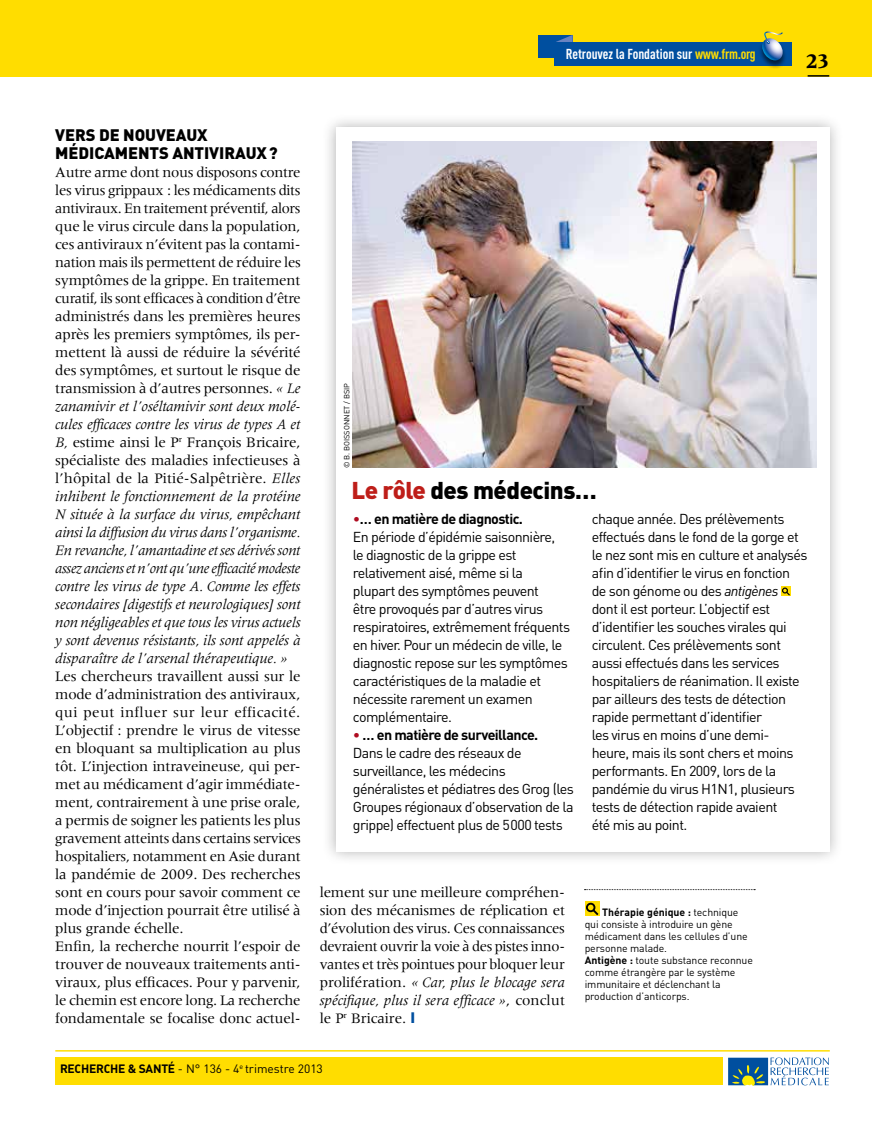
<style>
.page{position:relative;width:872px;height:1127px;background:#fff}
.page>*{position:absolute;margin:0;border:0;box-sizing:border-box;transform-origin:0 0}
.t1{font:900 24px "DIN";letter-spacing:-.02em;color:#000}
.t2{font:700 21.45px "Meridien LT Std";color:#000}
.t3{font:900 16.5px/18px "DIN";letter-spacing:-.005em;color:#000}
.t4{font:15px/18px "Meridien LT Std";letter-spacing:-.015em;color:#000;text-align:justify}
.t5{font:14.25px/18px "DIN";letter-spacing:-.04em;color:#000}
.t6{font:700 14.25px "DIN Cond";color:#fff}
.t7{font:12px "DIN";color:#000}
.t8{font:10.5px/12px "DIN";letter-spacing:-.01em;color:#000}
.t9{font:7.5px "DIN";color:#000}
.s1{color:#fd0}
.s2{font-style:italic}
.s3{color:#be1e19}
.s4{color:#af0c21}
.s5{font-weight:700}
.s6{font-family:"DIN";font-weight:900;color:#004f9f}
</style>
<div class="page">
<svg style="left:728px;top:1057px;width:101px;height:29px"></svg>
<hr style="left:55px;top:1050px;width:774px;height:1px;background:#fd0">
<div style="left:55px;top:1057px;width:667px;height:28px;background:#fd0"></div>
<div style="left:0;top:0;width:872px;height:77px;background:#fd0"></div>
<hr style="left:807px;top:75px;width:22px;height:2px;background:#000">
<div style="left:538px;top:35px;width:35px;height:22px;background:#004f9f"></div>
<svg style="left:556px;top:35px;width:16px;height:7px"></svg>
<div style="left:554px;top:43px;width:237px;height:23px;background:#004f9f"></div>
<div style="left:757px;top:38px;width:30px;height:31px;background:#000;opacity:.64"></div>
<svg style="left:761px;top:31px;width:23px;height:31px"></svg>
<svg style="left:585px;top:901px;width:14px;height:15px"></svg>
<svg style="left:590px;top:907px;width:10px;height:9px"></svg>
<div style="left:586px;top:903px;width:9px;height:9px;border:2px solid #000;border-radius:50%"></div>
<svg style="left:584px;top:889px;width:171px;height:1px"></svg>
<div style="left:322px;top:114px;width:521px;height:752px;background:#000;opacity:.3"></div>
<div style="left:336px;top:128px;width:493px;height:723px;background:#fff"></div>
<div style="left:781px;top:587px;width:9px;height:9px;background:#fd0"></div>
<svg style="left:782px;top:587px;width:9px;height:9px"></svg>
<img style="left:352px;top:141px;width:464px;height:326px">
<p class="t6" style="left:566px;top:46px;width:191px">Retrouvez la Fondation sur <span class="s1">www.frm.org</span></p>
<h2 class="t2" style="left:806px;top:49px;width:25px">23</h2>
<p class="t3" style="left:55px;top:125px;width:224px">VERS DE NOUVEAUX<br>MÉDICAMENTS ANTIVIRAUX?</p>
<p class="t4" style="left:55px;top:163px;width:247px">Autre arme dont nous disposons contre les virus grippaux : les médicaments dits antiviraux. En traitement préventif, alors que le virus circule dans la population, ces antiviraux n’évitent pas la contami&shy;nation mais ils permettent de réduire les symptômes de la grippe. En traitement curatif, ils sont efficaces à condition d’être administrés dans les premières heures après les premiers symptômes, ils per&shy;mettent là aussi de réduire la sévérité des symptômes, et surtout le risque de transmission à d’autres personnes. <span class="s2">« Le zanamivir et l’oséltamivir sont deux molé&shy;cules efficaces contre les virus de types A et B,</span> estime ainsi le P<sup>r</sup> François Bricaire, spécialiste des maladies infectieuses à l’hôpital de la Pitié-Salpêtrière. <span class="s2">Elles inhibent le fonctionnement de la protéine N située à la surface du virus, empêchant ainsi la diffusion du virus dans l’organisme.<br>En revanche, l’amantadine et ses dérivés sont assez anciens et n’ont qu’une efficacité modeste contre les virus de type A. Comme les effets secondaires [digestifs et neurologiques] sont non négligeables et que tous les virus actuels y sont devenus résistants, ils sont appelés à disparaître de l’arsenal thérapeutique. »</span></p>
<p class="t4" style="left:55px;top:667px;width:247px;text-align:left">Les chercheurs travaillent aussi sur le mode d’administration des antiviraux, qui peut influer sur leur efficacité.<br>L’objectif : prendre le virus de vitesse en bloquant sa multiplication au plus tôt. L’injection intraveineuse, qui per&shy;met au médicament d’agir immédiate&shy;ment, contrairement à une prise orale, a permis de soigner les patients les plus gravement atteints dans certains services hospitaliers, notamment en Asie durant la pandémie de 2009. Des recherches sont en cours pour savoir comment ce mode d’injection pourrait être utilisé à plus grande échelle.<br>Enfin, la recherche nourrit l’espoir de trouver de nouveaux traitements anti&shy;viraux, plus efficaces. Pour y parvenir, le chemin est encore long. La recherche fondamentale se focalise donc actuel-</p>
<p class="t9" style="left:342px;top:468px;width:87px;rotate:-90deg">© B. BOISSONNET / BSIP</p>
<h1 class="t1" style="left:351px;top:474px;width:247px"><span class="s3">LE RÔLE</span> DES MÉDECINS…</h1>
<p class="t5" style="left:353px;top:510px;width:219px"><span class="s4">•</span><span class="s5">… en matière de diagnostic.<br></span>En période d’épidémie saisonnière,<br>le diagnostic de la grippe est relativement aisé, même si la<br>plupart des symptômes peuvent<br>être provoqués par d’autres virus respiratoires, extrêmement fréquents en hiver. Pour un médecin de ville, le diagnostic repose sur les symptômes caractéristiques de la maladie et nécessite rarement un examen complémentaire.</p>
<p class="t5" style="left:353px;top:726px;width:222px"><span class="s4">•</span> <span class="s5">… en matière de surveillance.<br></span>Dans le cadre des réseaux de surveillance, les médecins généralistes et pédiatres des Grog (les Groupes régionaux d’observation de la grippe) effectuent plus de 5000 tests</p>
<p class="t5" style="left:592px;top:509px;width:217px">chaque année. Des prélèvements effectués dans le fond de la gorge et le nez sont mis en culture et analysés afin d’identifier le virus en fonction de son génome ou des <span class="s2">antigènes </span>dont il est porteur. L’objectif est d’identifier les souches virales qui circulent. Ces prélèvements sont aussi effectués dans les services hospitaliers de réanimation. Il existe par ailleurs des tests de détection rapide permettant d’identifier<br>les virus en moins d’une demi&shy;heure, mais ils sont chers et moins performants. En 2009, lors de la pandémie du virus H1N1, plusieurs tests de détection rapide avaient<br>été mis au point.</p>
<p class="t4" style="left:320px;top:883px;width:247px">lement sur une meilleure compréhen&shy;sion des mécanismes de réplication et d’évolution des virus. Ces connaissances devraient ouvrir la voie à des pistes inno&shy;vantes et très pointues pour bloquer leur prolifération. <span class="s2">« Car, plus le blocage sera spécifique, plus il sera efficace »</span>, conclut le P<sup>r</sup> Bricaire. <span class="s6">I</span></p>
<p class="t8" style="left:584px;top:906px;width:170px;text-indent:17px"><span class="s5">Thérapie génique :</span> technique qui consiste à introduire un gène médicament dans les cellules d’une personne malade.<br><span class="s5">Antigène :</span> toute substance reconnue comme étrangère par le système immunitaire et déclenchant la production d’anticorps.</p>
<p class="t7" style="left:60px;top:1061px;width:264px"><span class="s5">Recherche &amp; santé</span> - N° 136 - 4<sup>e</sup> trimestre 2013</p>
</div>
